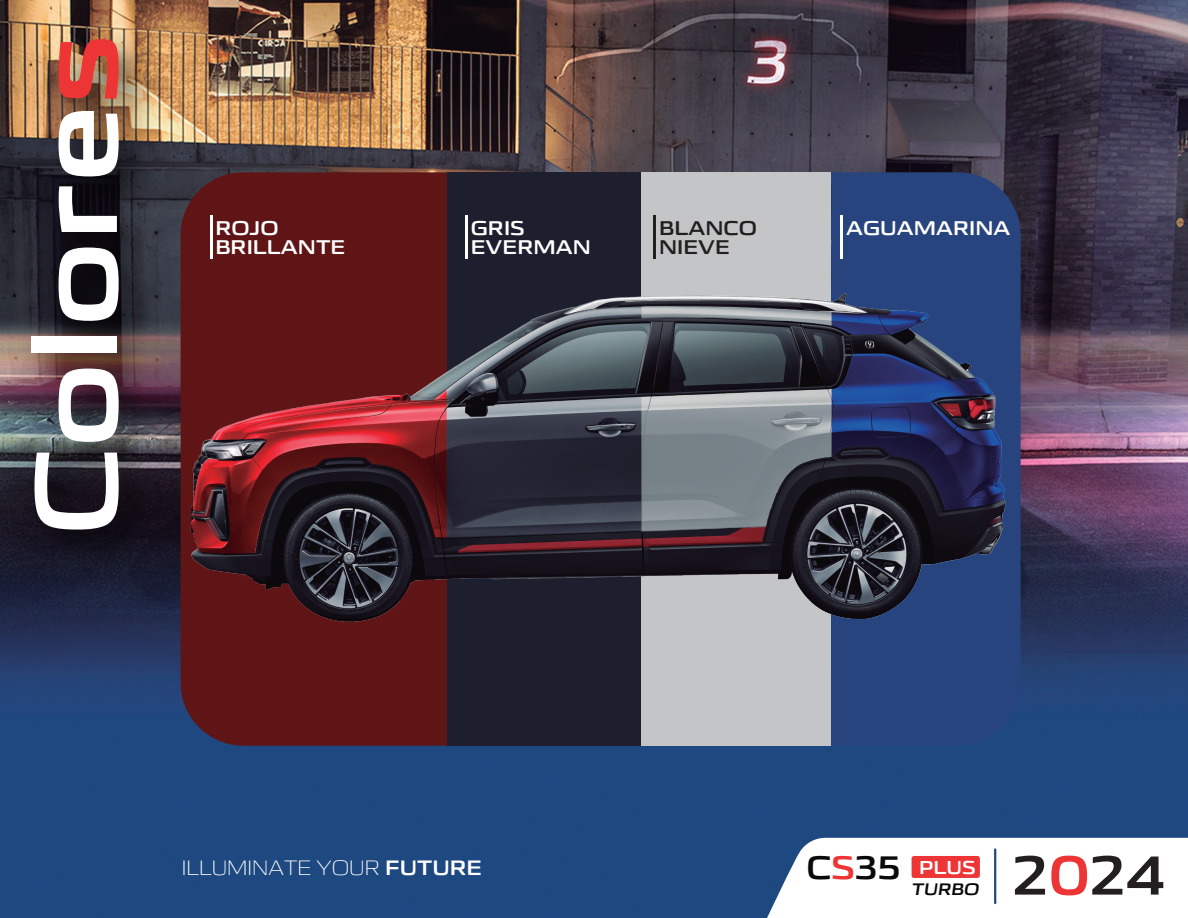
<style>
.page{position:relative;width:1188px;height:918px;background:#fff}
.page>*{position:absolute;margin:0;border:0;box-sizing:border-box;transform-origin:0 0}
.t1{font:116.7px "CHANGANUNITYPES B GB1 0";color:#fff}
.t2{font:55.2px "CHANGANUNITYPES B GB1 0";color:#231f20}
.t3{font:32.7px "CHANGANUNITYPES B GB1 0";color:#0b090c}
.t4{font:21px "CHANGANUNITYPES L GB1 0";color:#fff}
.t5{font:20.1px/18.6px "CHANGANUNITYPES B GB1 0";color:#fff}
.t6{font:20.1px/18.6px "CHANGANUNITYPES B GB1 0";color:#231f20}
.t7{font:18.75px "CHANGANUNITYPES B GB1 0";color:#fff}
.t8{font:16.8px "CHANGANUNITYPES B GB1 0";color:#0b090c}
.s1{color:#ee3536}
.s2{font-family:"CHANGANUNITYPES B GB1 0"}
</style>
<div class="page">
<img style="left:0;top:0;width:1188px;height:918px">
<svg style="left:762px;top:838px;width:426px;height:80px"></svg>
<div style="left:912px;top:856px;width:68px;height:22px;background:#ee3536;border-radius:3px"></div>
<hr style="left:994px;top:849px;width:2px;height:54px;background:#204881">
<div style="left:181px;top:172px;width:267px;height:574px;background:#5f1516"></div>
<div style="left:448px;top:172px;width:194px;height:574px;background:#1d1e2e"></div>
<div style="left:642px;top:172px;width:189px;height:574px;background:#c4c5c6"></div>
<svg style="left:831px;top:172px;width:190px;height:574px;background:#28437b"></svg>
<img style="left:121px;top:248px;width:982px;height:440px">
<hr style="left:465px;top:215px;width:3px;height:44px;background:#fff">
<hr style="left:654px;top:215px;width:2px;height:44px;background:#231f20">
<hr style="left:841px;top:215px;width:2px;height:44px;background:#fff">
<img style="left:0;top:15px;width:212px;height:573px">
<h1 class="t1" style="left:6px;top:536px;width:504px;rotate:-90deg">Colore<span class="s1">s</span></h1>
<p class="t5" style="left:215px;top:220px;width:132px">ROJO<br>BRILLANTE</p>
<p class="t5" style="left:471px;top:220px;width:122px">GRIS<br>EVERMAN</p>
<p class="t6" style="left:659px;top:220px;width:99px">BLANCO<br>NIEVE</p>
<p class="t5" style="left:846px;top:220px;width:166px">AGUAMARINA</p>
<p class="t4" style="left:182px;top:855px;width:302px">ILLUMINATE YOUR <span class="s2">FUTURE</span></p>
<h3 class="t3" style="left:806px;top:848px;width:95px">C<span class="s1">S</span>35</h3>
<p class="t7" style="left:919px;top:856px;width:58px">PLUS</p>
<h2 class="t2" style="left:1013px;top:842px;width:155px">2<span class="s1">0</span>24</h2>
<p class="t8" style="left:911px;top:879px;width:72px">TURBO</p>
</div>
